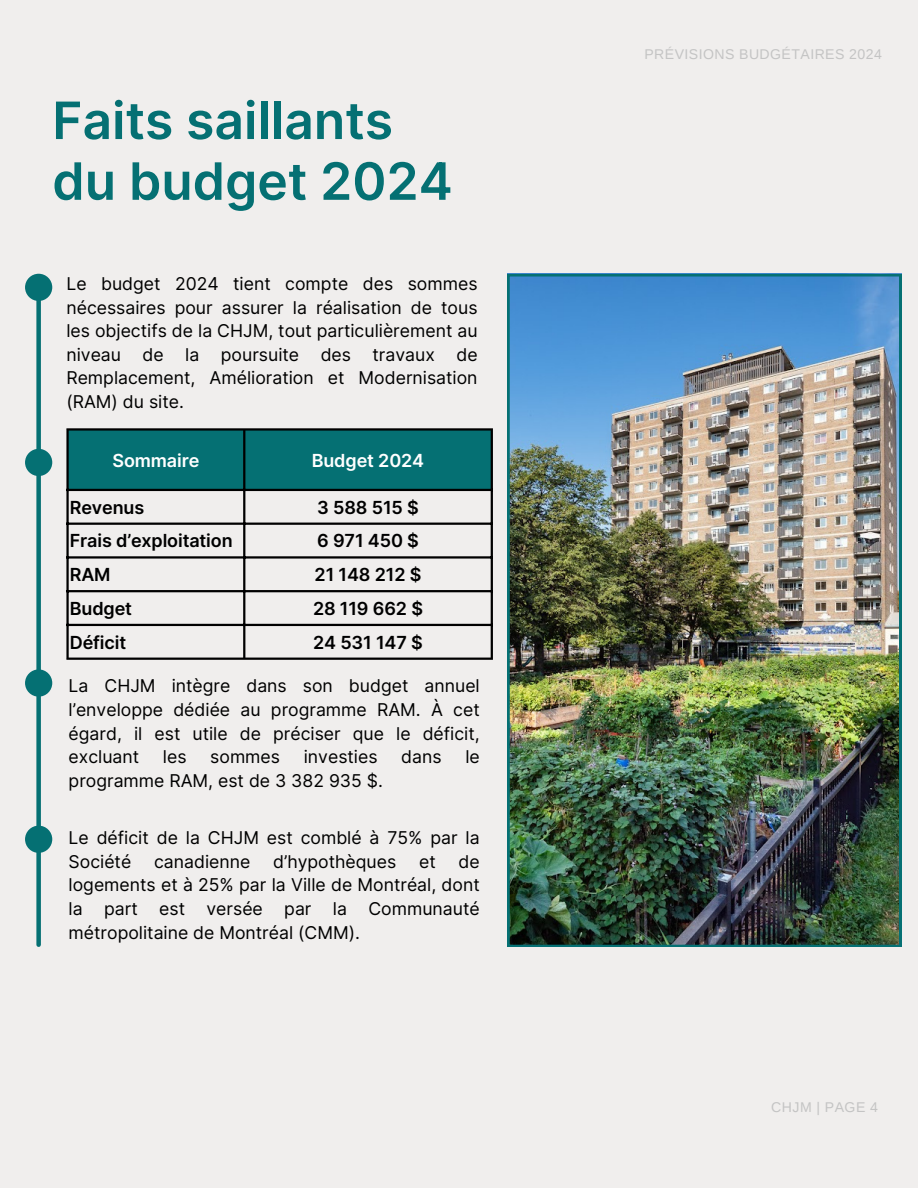
<style>
.page{position:relative;width:918px;height:1188px;background:#f0eeed}
.page>*{position:absolute;margin:0;border:0;box-sizing:border-box;transform-origin:0 0}
.t1{font:600 51.45px "Inter";color:#057073}
.t2{font:600 18px "Inter";letter-spacing:-.005em;color:#000}
.t3{font:600 18px "Inter";letter-spacing:-.005em;color:#fff}
.t4{font:17.7px/23.7px "Inter";color:#000;text-align:justify}
.t5{font:14.1px "Liberation Sans";letter-spacing:.03em;color:#c4c4c4}
</style>
<div class="page">
<div style="left:36px;top:290px;width:5px;height:655px;background:#057073"></div>
<div style="left:25px;top:449px;width:27px;height:27px;background:#057073;border-radius:50%"></div>
<div style="left:25px;top:274px;width:27px;height:27px;background:#057073;border-radius:50%"></div>
<div style="left:25px;top:669px;width:27px;height:28px;background:#057073;border-radius:50%"></div>
<div style="left:25px;top:826px;width:27px;height:27px;background:#057073;border-radius:50%"></div>
<div style="left:69px;top:431px;width:422px;height:58px;background:#057073"></div>
<hr style="left:66px;top:431px;width:3px;height:227px;background:#000">
<hr style="left:243px;top:431px;width:2px;height:227px;background:#000">
<hr style="left:491px;top:431px;width:2px;height:227px;background:#000">
<hr style="left:66px;top:428px;width:427px;height:3px;background:#000">
<hr style="left:66px;top:489px;width:427px;height:2px;background:#000">
<hr style="left:66px;top:523px;width:427px;height:2px;background:#000">
<hr style="left:66px;top:556px;width:427px;height:3px;background:#000">
<hr style="left:66px;top:590px;width:427px;height:2px;background:#000">
<hr style="left:66px;top:624px;width:427px;height:2px;background:#000">
<hr style="left:66px;top:658px;width:427px;height:2px;background:#000">
<img style="left:508px;top:274px;width:393px;height:673px">
<p class="t1" style="left:52px;top:89px;width:342px">Faits saillants</p>
<p class="t1" style="left:52px;top:150px;width:402px">du budget 2024</p>
<p class="t4" style="left:66px;top:272px;width:413px">Le budget 2024 tient compte des sommes nécessaires pour assurer la réalisation de tous les objectifs de la CHJM, tout particulièrement au niveau de la poursuite des travaux de Remplacement, Amélioration et Modernisation (RAM) du site.</p>
<p class="t3" style="left:112px;top:449px;width:88px">Sommaire</p>
<p class="t3" style="left:312px;top:449px;width:114px">Budget 2024</p>
<p class="t2" style="left:70px;top:496px;width:76px">Revenus</p>
<p class="t2" style="left:317px;top:496px;width:103px">3 588 515 $</p>
<p class="t2" style="left:70px;top:530px;width:164px">Frais d’exploitation</p>
<p class="t2" style="left:317px;top:530px;width:103px">6 971 450 $</p>
<p class="t2" style="left:70px;top:564px;width:42px">RAM</p>
<p class="t2" style="left:315px;top:564px;width:108px">21 148 212 $</p>
<p class="t2" style="left:70px;top:597px;width:64px">Budget</p>
<p class="t2" style="left:313px;top:597px;width:112px">28 119 662 $</p>
<p class="t2" style="left:70px;top:631px;width:58px">Déficit</p>
<p class="t2" style="left:313px;top:631px;width:111px">24 531 147 $</p>
<p class="t4" style="left:69px;top:674px;width:413px">La CHJM intègre dans son budget annuel l’enveloppe dédiée au programme RAM. À cet égard, il est utile de préciser que le déficit, excluant</p>
<p class="t4" style="left:163px;top:745px;width:25px">les</p>
<p class="t4" style="left:210px;top:745px;width:71px">sommes</p>
<p class="t4" style="left:304px;top:745px;width:75px">investies</p>
<p class="t4" style="left:401px;top:745px;width:42px">dans</p>
<p class="t4" style="left:465px;top:745px;width:16px">le</p>
<p class="t4" style="left:69px;top:769px;width:316px">programme RAM, est de 3 382 935 $.</p>
<p class="t4" style="left:69px;top:826px;width:413px">Le déficit de la CHJM est comblé à 75% par la<br>Société</p>
<p class="t4" style="left:154px;top:849px;width:98px">canadienne</p>
<p class="t4" style="left:273px;top:849px;width:125px">d’hypothèques</p>
<p class="t4" style="left:419px;top:849px;width:18px">et</p>
<p class="t4" style="left:69px;top:849px;width:413px;text-indent:390px">de logements et à 25% par la Ville de Montréal, dont la part est versée par la Communauté métropolitaine de Montréal (CMM).</p>
<p class="t5" style="left:644px;top:47px;width:239px">PRÉVISIONS BUDGÉTAIRES 2024</p>
<p class="t5" style="left:771px;top:1099px;width:108px">CHJM | PAGE 4</p>
</div>
